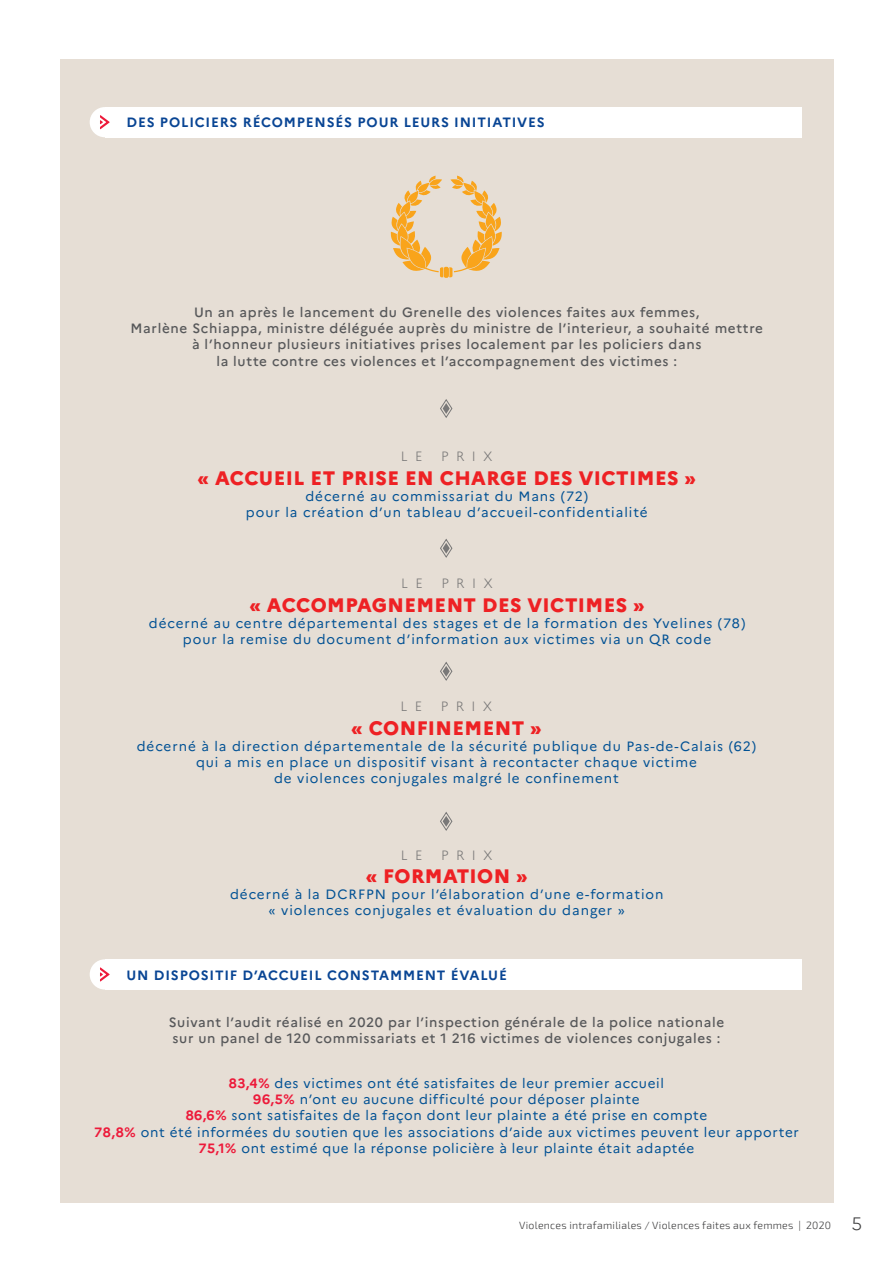
<style>
.page{position:relative;width:893px;height:1263px;background:#fff}
.page>*{position:absolute;margin:0;border:0;box-sizing:border-box;transform-origin:0 0}
.t1{font:800 19.5px "Marianne";letter-spacing:.02em;color:#ee2124}
.t2{font:13.5px/16.2px "Marianne";letter-spacing:.065em;color:#015194;text-align:center}
.t3{font:500 13.5px/16.2px "Marianne";letter-spacing:.05em;color:#57585a}
.t4{font:700 13.5px "Marianne";letter-spacing:.06em;color:#094594}
.t5{font:300 13.5px "Marianne";letter-spacing:.55em;color:#797878}
.t6{font:300 10.5px "Exo 2";letter-spacing:.025em;color:#3e3e3f}
.s1{font-weight:700;color:#ed1a3a}
.s2{font-family:"Marianne";font-size:18px}
</style>
<div class="page">
<div style="left:60px;top:60px;width:773px;height:1143px;background:#e6ded5"></div>
<div style="left:105px;top:107px;width:696px;height:30px;background:#fff"></div>
<div style="left:105px;top:959px;width:696px;height:30px;background:#fff"></div>
<div style="left:90px;top:107px;width:30px;height:30px;background:#fff;border-radius:50%"></div>
<svg style="left:100px;top:115px;width:10px;height:14px"></svg>
<div style="left:90px;top:959px;width:30px;height:30px;background:#fff;border-radius:50%"></div>
<svg style="left:100px;top:967px;width:10px;height:14px"></svg>
<div style="left:443px;top:267px;width:6px;height:11px;background:#f9a41b;border-radius:2px"></div>
<svg style="left:390px;top:176px;width:53px;height:101px"></svg>
<svg style="left:449px;top:176px;width:53px;height:101px"></svg>
<svg style="left:440px;top:399px;width:13px;height:19px"></svg>
<svg style="left:440px;top:539px;width:13px;height:19px"></svg>
<svg style="left:440px;top:662px;width:13px;height:19px"></svg>
<svg style="left:440px;top:812px;width:13px;height:19px"></svg>
<p class="t4" style="left:127px;top:114px;width:420px">DES POLICIERS RÉCOMPENSÉS POUR LEURS INITIATIVES</p>
<p class="t3" style="left:131px;top:304px;width:634px;text-align:center">Un an après le lancement du Grenelle des violences faites aux femmes,<br>Marlène Schiappa, ministre déléguée auprès du ministre de l’interieur, a souhaité mettre à l’honneur plusieurs initiatives prises localement par les policiers dans<br>la lutte contre ces violences et l’accompagnement des victimes :</p>
<p class="t5" style="left:401px;top:448px;width:23px">L E</p>
<p class="t5" style="left:441px;top:448px;width:53px">PRIX</p>
<h1 class="t1" style="left:198px;top:466px;width:500px">« ACCUEIL ET PRISE EN CHARGE DES VICTIMES »</h1>
<p class="t2" style="left:246px;top:488px;width:403px">décerné au commissariat du Mans (72)<br>pour la création d’un tableau d’accueil-confidentialité</p>
<p class="t5" style="left:401px;top:575px;width:23px">L E</p>
<p class="t5" style="left:441px;top:575px;width:53px">PRIX</p>
<h1 class="t1" style="left:249px;top:593px;width:397px">« ACCOMPAGNEMENT DES VICTIMES »</h1>
<p class="t2" style="left:149px;top:615px;width:598px">décerné au centre départemental des stages et de la formation des Yvelines (78) pour la remise du document d’information aux victimes via un QR code</p>
<p class="t5" style="left:401px;top:698px;width:23px">L E</p>
<p class="t5" style="left:441px;top:698px;width:53px">PRIX</p>
<h1 class="t1" style="left:351px;top:716px;width:192px">« CONFINEMENT »</h1>
<p class="t2" style="left:137px;top:738px;width:621px">décerné à la direction départementale de la sécurité publique du Pas-de-Calais (62) qui a mis en place un dispositif visant à recontacter chaque victime<br>de violences conjugales malgré le confinement</p>
<p class="t5" style="left:401px;top:846px;width:23px">L E</p>
<p class="t5" style="left:441px;top:846px;width:53px">PRIX</p>
<h1 class="t1" style="left:366px;top:864px;width:164px">« FORMATION »</h1>
<p class="t2" style="left:230px;top:886px;width:435px">décerné à la DCRFPN pour l’élaboration d’une e-formation « violences conjugales et évaluation du danger »</p>
<p class="t4" style="left:127px;top:966px;width:382px">UN DISPOSITIF D’ACCUEIL CONSTAMMENT ÉVALUÉ</p>
<p class="t3" style="left:169px;top:1013px;width:557px">Suivant l’audit réalisé en 2020 par l’inspection générale de la police nationale sur un panel de 120 commissariats et 1 216 victimes de violences conjugales :</p>
<p class="t2" style="left:94px;top:1075px;width:706px"><span class="s1">83,4%</span> des victimes ont été satisfaites de leur premier accueil<br><span class="s1">96,5%</span> n’ont eu aucune difficulté pour déposer plainte<br><span class="s1">86,6%</span> sont satisfaites de la façon dont leur plainte a été prise en compte<br><span class="s1">78,8%</span> ont été informées du soutien que les associations d’aide aux victimes peuvent leur apporter <span class="s1">75,1%</span> ont estimé que la réponse policière à leur plainte était adaptée</p>
<p class="t6" style="left:519px;top:1219px;width:345px">Violences intrafamiliales / Violences faites aux femmes | 2020 <span class="s2">5</span></p>
</div>
